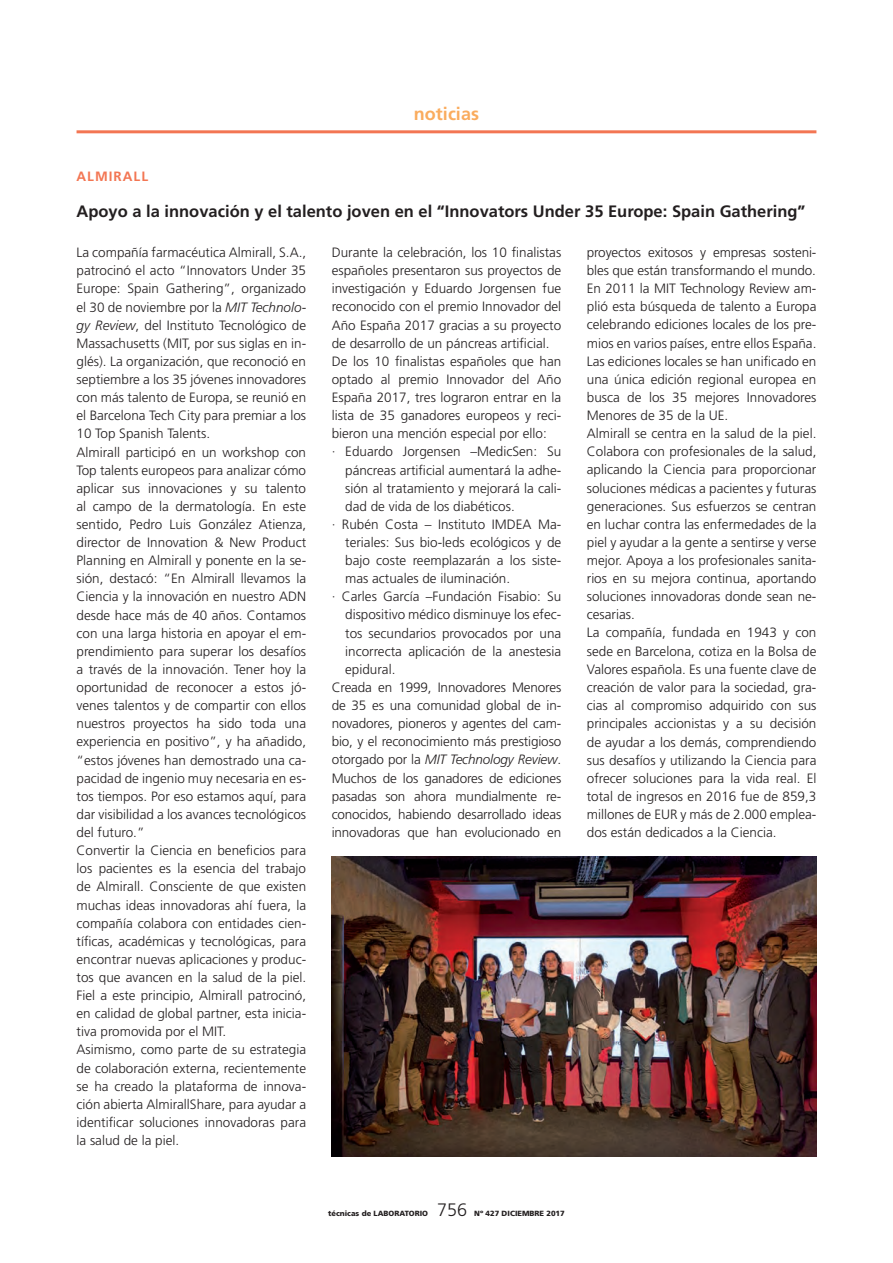
<style>
.page{position:relative;width:893px;height:1263px;background:#fff}
.page>*{position:absolute;margin:0;border:0;box-sizing:border-box;transform-origin:0 0}
.t1{font:700 18px "Frutiger";color:#faac5e}
.t2{font:300 18px "Frutiger";color:#231f20}
.Titolet_NOT{font:700 16.5px "Frutiger";color:#231f20}
.Texto_base_TL{font:300 13.5px/18.1px "Frutiger";color:#231f20;text-align:justify}
.Empresa_NOT{font:700 13.5px "Frutiger";letter-spacing:.075em;color:#f37653}
.t3{font:900 7.5px "Frutiger";color:#231f20}
.s1{font-style:italic}
</style>
<div class="page">
<hr style="left:77px;top:130px;width:739px;height:3px;background:#f37653">
<img style="left:332px;top:857px;width:484px;height:300px">
<h1 class="t1" style="left:414px;top:103px;width:66px">noticias</h1>
<p class="Empresa_NOT" style="left:77px;top:168px;width:73px">ALMIRALL</p>
<p class="Titolet_NOT" style="left:77px;top:201px;width:730px">Apoyo a la innovación y el talento joven en el “Innovators Under 35 Europe: Spain Gathering”</p>
<p class="Texto_base_TL" style="left:77px;top:243px;width:231px">La compañía farmacéutica Almirall, S.A., patrocinó el acto “Innovators Under 35<br>Europe: Spain Gathering”, organizado el 30 de noviembre por la <span class="s1">MIT Technolo&shy;gy Review</span>, del Instituto Tecnológico de Massachusetts (MIT, por sus siglas en in&shy;glés). La organización, que reconoció en septiembre a los 35 jóvenes innovadores con más talento de Europa, se reunió en el Barcelona Tech City para premiar a los 10 Top Spanish Talents.</p>
<p class="Texto_base_TL" style="left:77px;top:443px;width:231px">Almirall participó en un workshop con Top talents europeos para analizar cómo aplicar sus innovaciones y su talento al campo de la dermatología. En este sentido, Pedro Luis González Atienza, director de Innovation &amp; New Product Planning en Almirall y ponente en la se&shy;sión, destacó: “En Almirall llevamos la Ciencia y la innovación en nuestro ADN desde hace más de 40 años. Contamos con una larga historia en apoyar el em&shy;prendimiento para superar los desafíos a través de la innovación. Tener hoy la oportunidad de reconocer a estos jó&shy;venes talentos y de compartir con ellos nuestros proyectos ha sido toda una experiencia en positivo”, y ha añadido, “estos jóvenes han demostrado una ca&shy;pacidad de ingenio muy necesaria en es&shy;tos tiempos. Por eso estamos aquí, para dar visibilidad a los avances tecnológicos del futuro.”</p>
<p class="Texto_base_TL" style="left:77px;top:841px;width:231px">Convertir la Ciencia en beneficios para los pacientes es la esencia del trabajo de Almirall. Consciente de que existen muchas ideas innovadoras ahí fuera, la compañía colabora con entidades cien&shy;tíficas, académicas y tecnológicas, para encontrar nuevas aplicaciones y produc&shy;tos que avancen en la salud de la piel.<br>Fiel a este principio, Almirall patrocinó, en calidad de global partner, esta inicia&shy;tiva promovida por el MIT.</p>
<p class="Texto_base_TL" style="left:77px;top:1041px;width:231px">Asimismo, como parte de su estrategia de colaboración externa, recientemente se ha creado la plataforma de innova&shy;ción abierta AlmirallShare, para ayudar a identificar soluciones innovadoras para la salud de la piel.</p>
<p class="Texto_base_TL" style="left:332px;top:243px;width:231px">Durante la celebración, los 10 finalistas españoles presentaron sus proyectos de investigación y Eduardo Jorgensen fue reconocido con el premio Innovador del Año España 2017 gracias a su proyecto de desarrollo de un páncreas artificial.</p>
<p class="Texto_base_TL" style="left:332px;top:352px;width:231px">De los 10 finalistas españoles que han optado al premio Innovador del Año España 2017, tres lograron entrar en la lista de 35 ganadores europeos y reci&shy;bieron una mención especial por ello:</p>
<p class="Texto_base_TL" style="left:345px;top:443px;width:218px;text-indent:-14px">· Eduardo Jorgensen –MedicSen: Su páncreas artificial aumentará la adhe&shy;sión al tratamiento y mejorará la cali&shy;dad de vida de los diabéticos.</p>
<p class="Texto_base_TL" style="left:345px;top:515px;width:218px;text-indent:-14px">· Rubén Costa – Instituto IMDEA Ma&shy;teriales: Sus bio-leds ecológicos y de bajo coste reemplazarán a los siste&shy;mas actuales de iluminación.</p>
<p class="Texto_base_TL" style="left:345px;top:588px;width:218px;text-indent:-14px">· Carles García –Fundación Fisabio: Su dispositivo médico disminuye los efec&shy;tos secundarios provocados por una incorrecta aplicación de la anestesia epidural.</p>
<p class="Texto_base_TL" style="left:332px;top:678px;width:231px">Creada en 1999, Innovadores Menores de 35 es una comunidad global de in&shy;novadores, pioneros y agentes del cam&shy;bio, y el reconocimiento más prestigioso otorgado por la <span class="s1">MIT Technology Review</span>.<br>Muchos de los ganadores de ediciones pasadas son ahora mundialmente re&shy;conocidos, habiendo desarrollado ideas innovadoras que han evolucionado en</p>
<p class="t3" style="left:328px;top:1209px;width:101px">técnicas de LABORATORIO</p>
<h1 class="t2" style="left:437px;top:1200px;width:32px">756</h1>
<p class="t3" style="left:474px;top:1209px;width:92px">Nº 427 DICIEMBRE 2017</p>
<p class="Texto_base_TL" style="left:587px;top:243px;width:231px">proyectos exitosos y empresas sosteni&shy;bles que están transformando el mundo.</p>
<p class="Texto_base_TL" style="left:587px;top:279px;width:231px">En 2011 la MIT Technology Review am&shy;plió esta búsqueda de talento a Europa celebrando ediciones locales de los pre&shy;mios en varios países, entre ellos España.<br>Las ediciones locales se han unificado en una única edición regional europea en busca de los 35 mejores Innovadores Menores de 35 de la UE.</p>
<p class="Texto_base_TL" style="left:587px;top:424px;width:231px">Almirall se centra en la salud de la piel.<br>Colabora con profesionales de la salud, aplicando la Ciencia para proporcionar soluciones médicas a pacientes y futuras generaciones. Sus esfuerzos se centran en luchar contra las enfermedades de la piel y ayudar a la gente a sentirse y verse mejor. Apoya a los profesionales sanita&shy;rios en su mejora continua, aportando soluciones innovadoras donde sean ne&shy;cesarias.</p>
<p class="Texto_base_TL" style="left:587px;top:624px;width:231px">La compañía, fundada en 1943 y con sede en Barcelona, cotiza en la Bolsa de Valores española. Es una fuente clave de creación de valor para la sociedad, gra&shy;cias al compromiso adquirido con sus principales accionistas y a su decisión de ayudar a los demás, comprendiendo sus desafíos y utilizando la Ciencia para ofrecer soluciones para la vida real. El total de ingresos en 2016 fue de 859,3 millones de EUR y más de 2.000 emplea&shy;dos están dedicados a la Ciencia.</p>
</div>
